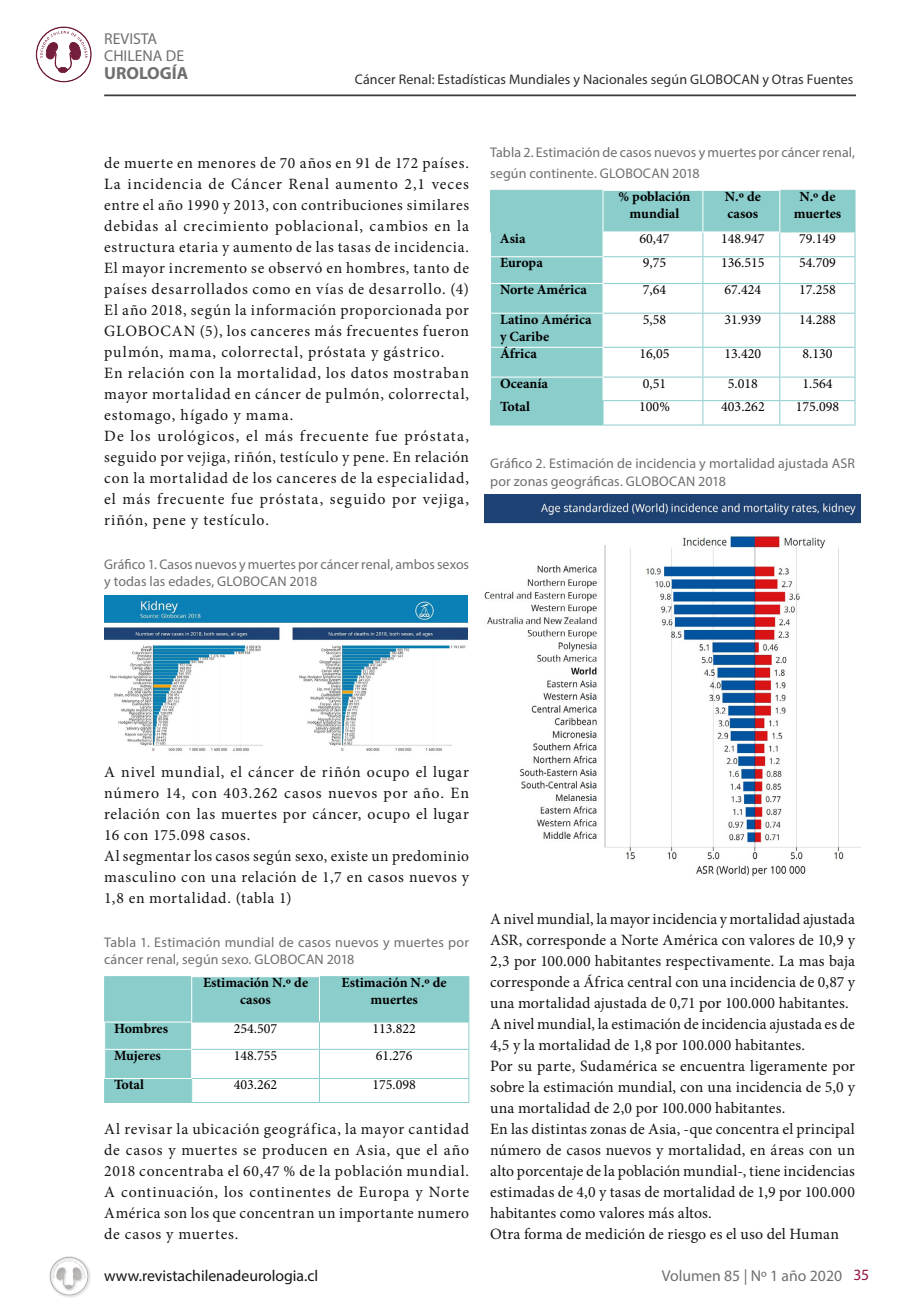
<style>
.page{position:relative;width:918px;height:1315px;background:#fff}
.page>*{position:absolute;margin:0;border:0;box-sizing:border-box;transform-origin:0 0}
.t1{font:700 17.5px "Myriad Pro";color:#6f6f6e}
.t2{font:15.75px/21px "Minion Pro";letter-spacing:.04em;color:#141413}
.t3{font:15.75px/21px "Minion Pro";letter-spacing:.01em;color:#141413}
.t4{font:15.75px/17.5px "Myriad Pro";color:#6f6f6e}
.t5{font:15.75px "Myriad Pro";color:#141413}
.t6{font:14px/17.5px "Myriad Pro";letter-spacing:.005em;color:#6f6f6e}
.t7{font:700 14px/16.8px "Minion Pro";color:#000;text-align:center}
.t8{font:14px "Minion Pro";color:#000}
.t9{font:14px "Myriad Pro";letter-spacing:.01em;color:#2e2d2c}
.s1{color:#921446}
</style>
<div class="page">
<svg style="left:53px;top:1259px;width:33px;height:30px"></svg>
<svg style="left:40px;top:31px;width:48px;height:42px"></svg>
<hr style="left:104px;top:94px;width:752px;height:2px;background:#3b3b3a">
<img style="left:104px;top:595px;width:364px;height:156px">
<hr style="left:104px;top:1102px;width:88px;height:1px;background:#8bcdcb">
<hr style="left:319px;top:1102px;width:150px;height:1px;background:#8bcdcb">
<hr style="left:192px;top:1102px;width:127px;height:1px;background:#8bcdcb">
<svg style="left:104px;top:976px;width:365px;height:126px"></svg>
<hr style="left:104px;top:1078px;width:88px;height:1px;background:#fff">
<svg style="left:490px;top:191px;width:365px;height:234px"></svg>
<hr style="left:490px;top:424px;width:113px;height:1px;background:#8bcdcb">
<hr style="left:490px;top:190px;width:112px;height:1px;background:#8bcdcb">
<hr style="left:490px;top:191px;width:1px;height:40px;background:#8bcdcb">
<hr style="left:780px;top:190px;width:75px;height:1px;background:#8bcdcb">
<hr style="left:854px;top:191px;width:1px;height:40px;background:#8bcdcb">
<hr style="left:490px;top:231px;width:112px;height:1px;background:#8bcdcb">
<hr style="left:780px;top:231px;width:75px;height:1px;background:#8bcdcb">
<hr style="left:779px;top:191px;width:1px;height:40px;background:#fff">
<hr style="left:703px;top:231px;width:77px;height:1px;background:#fff">
<hr style="left:602px;top:191px;width:1px;height:40px;background:#fff">
<hr style="left:702px;top:191px;width:1px;height:40px;background:#fff">
<hr style="left:602px;top:231px;width:101px;height:1px;background:#fff">
<img style="left:484px;top:494px;width:376px;height:383px">
<p class="t4" style="left:104px;top:30px;width:81px">REVISTA<br>CHILENA DE</p>
<p class="t1" style="left:104px;top:62px;width:86px">UROLOGÍA</p>
<p class="t9" style="left:355px;top:71px;width:500px">Cáncer Renal: Estadísticas Mundiales y Nacionales según GLOBOCAN y Otras Fuentes</p>
<p class="t2" style="left:104px;top:153px;width:366px">de muerte en menores de 70 años en 91 de 172 países.<br>La incidencia de Cáncer Renal aumento 2,1 veces entre el año 1990 y 2013, con contribuciones similares debidas al crecimiento poblacional, cambios en la estructura etaria y aumento de las tasas de incidencia.<br>El mayor incremento se observó en hombres, tanto de países desarrollados como en vías de desarrollo. (4)<br>El año 2018, según la información proporcionada por GLOBOCAN (5), los canceres más frecuentes fueron pulmón, mama, colorrectal, próstata y gástrico.<br>En relación con la mortalidad, los datos mostraban mayor mortalidad en cáncer de pulmón, colorrectal, estomago, hígado y mama.<br>De los urológicos, el más frecuente fue próstata, seguido por vejiga, riñón, testículo y pene. En relación con la mortalidad de los canceres de la especialidad, el más frecuente fue próstata, seguido por vejiga, riñón, pene y testículo.</p>
<p class="t6" style="left:104px;top:555px;width:366px">Gráfico 1. Casos nuevos y muertes por cáncer renal, ambos sexos y todas las edades, GLOBOCAN 2018</p>
<p class="t6" style="left:490px;top:141px;width:366px;line-height:21px">Tabla 2. Estimación de casos nuevos y muertes por cáncer renal, según continente. GLOBOCAN 2018</p>
<p class="t7" style="left:618px;top:189px;width:73px">% población mundial</p>
<p class="t7" style="left:725px;top:189px;width:38px;text-align:left">N.º de casos</p>
<p class="t7" style="left:793px;top:189px;width:49px">N.º de muertes</p>
<p class="t7" style="left:500px;top:230px;width:27px">Asia</p>
<p class="t8" style="left:639px;top:229px;width:32px">60,47</p>
<p class="t8" style="left:721px;top:229px;width:45px">148.947</p>
<p class="t8" style="left:799px;top:229px;width:38px">79.149</p>
<p class="t7" style="left:500px;top:255px;width:44px">Europa</p>
<p class="t8" style="left:643px;top:253px;width:25px">9,75</p>
<p class="t8" style="left:721px;top:253px;width:45px">136.515</p>
<p class="t8" style="left:799px;top:253px;width:38px">54.709</p>
<p class="t7" style="left:500px;top:282px;width:88px">Norte América</p>
<p class="t8" style="left:643px;top:280px;width:25px">7,64</p>
<p class="t8" style="left:724px;top:280px;width:38px">67.424</p>
<p class="t8" style="left:799px;top:280px;width:38px">17.258</p>
<p class="t7" style="left:500px;top:311px;width:93px;text-align:left">Latino América y Caribe</p>
<p class="t8" style="left:643px;top:310px;width:25px">5,58</p>
<p class="t8" style="left:724px;top:310px;width:38px">31.939</p>
<p class="t8" style="left:799px;top:310px;width:38px">14.288</p>
<p class="t7" style="left:500px;top:346px;width:38px">África</p>
<p class="t8" style="left:639px;top:344px;width:32px">16,05</p>
<p class="t8" style="left:724px;top:344px;width:38px">13.420</p>
<p class="t8" style="left:802px;top:344px;width:32px">8.130</p>
<p class="t7" style="left:500px;top:375px;width:50px">Oceanía</p>
<p class="t8" style="left:643px;top:374px;width:25px">0,51</p>
<p class="t8" style="left:728px;top:374px;width:32px">5.018</p>
<p class="t8" style="left:802px;top:374px;width:32px">1.564</p>
<p class="t7" style="left:500px;top:399px;width:32px">Total</p>
<p class="t8" style="left:639px;top:397px;width:32px">100%</p>
<p class="t8" style="left:721px;top:397px;width:45px">403.262</p>
<p class="t8" style="left:796px;top:397px;width:45px">175.098</p>
<p class="t6" style="left:490px;top:455px;width:366px">Gráfico 2. Estimación de incidencia y mortalidad ajustada ASR por zonas geográficas. GLOBOCAN 2018</p>
<p class="t2" style="left:104px;top:762px;width:366px">A nivel mundial, el cáncer de riñón ocupo el lugar número 14, con 403.262 casos nuevos por año. En relación con las muertes por cáncer, ocupo el lugar 16 con 175.098 casos.<br>Al segmentar los casos según sexo, existe un predominio masculino con una relación de 1,7 en casos nuevos y 1,8 en mortalidad. (tabla 1)</p>
<p class="t6" style="left:104px;top:933px;width:366px">Tabla 1. Estimación mundial de casos nuevos y muertes por cáncer renal, según sexo. GLOBOCAN 2018</p>
<p class="t7" style="left:203px;top:975px;width:107px">Estimación N.º de casos</p>
<p class="t7" style="left:342px;top:975px;width:107px">Estimación N.º de muertes</p>
<p class="t7" style="left:114px;top:1020px;width:55px">Hombres</p>
<p class="t8" style="left:234px;top:1018px;width:45px">254.507</p>
<p class="t8" style="left:372px;top:1018px;width:45px">113.822</p>
<p class="t7" style="left:114px;top:1047px;width:48px">Mujeres</p>
<p class="t8" style="left:234px;top:1046px;width:45px">148.755</p>
<p class="t8" style="left:376px;top:1046px;width:38px">61.276</p>
<p class="t7" style="left:114px;top:1076px;width:32px">Total</p>
<p class="t8" style="left:234px;top:1075px;width:45px">403.262</p>
<p class="t8" style="left:372px;top:1075px;width:45px">175.098</p>
<p class="t2" style="left:104px;top:1119px;width:366px;text-align:justify">Al revisar la ubicación geográfica, la mayor cantidad de casos y muertes se producen en Asia, que el año 2018 concentraba el 60,47 % de la población mundial.<br>A continuación, los continentes de Europa y Norte América son los que concentran un importante numero de casos y muertes.</p>
<p class="t3" style="left:490px;top:909px;width:366px">A nivel mundial, la mayor incidencia y mortalidad ajustada ASR, corresponde a Norte América con valores de 10,9 y 2,3 por 100.000 habitantes respectivamente. La mas baja corresponde a África central con una incidencia de 0,87 y una mortalidad ajustada de 0,71 por 100.000 habitantes.<br>A nivel mundial, la estimación de incidencia ajustada es de 4,5 y la mortalidad de 1,8 por 100.000 habitantes.<br>Por su parte, Sudamérica se encuentra ligeramente por sobre la estimación mundial, con una incidencia de 5,0 y una mortalidad de 2,0 por 100.000 habitantes.<br>En las distintas zonas de Asia, -que concentra el principal número de casos nuevos y mortalidad, en áreas con un alto porcentaje de la población mundial-, tiene incidencias estimadas de 4,0 y tasas de mortalidad de 1,9 por 100.000 habitantes como valores más altos.<br>Otra forma de medición de riesgo es el uso del Human</p>
<p class="t5" style="left:104px;top:1265px;width:215px">www.revistachilenadeurologia.cl</p>
<p class="t4" style="left:662px;top:1267px;width:209px">Volumen 85 | Nº 1 año 2020 <span class="s1">35</span></p>
</div>
